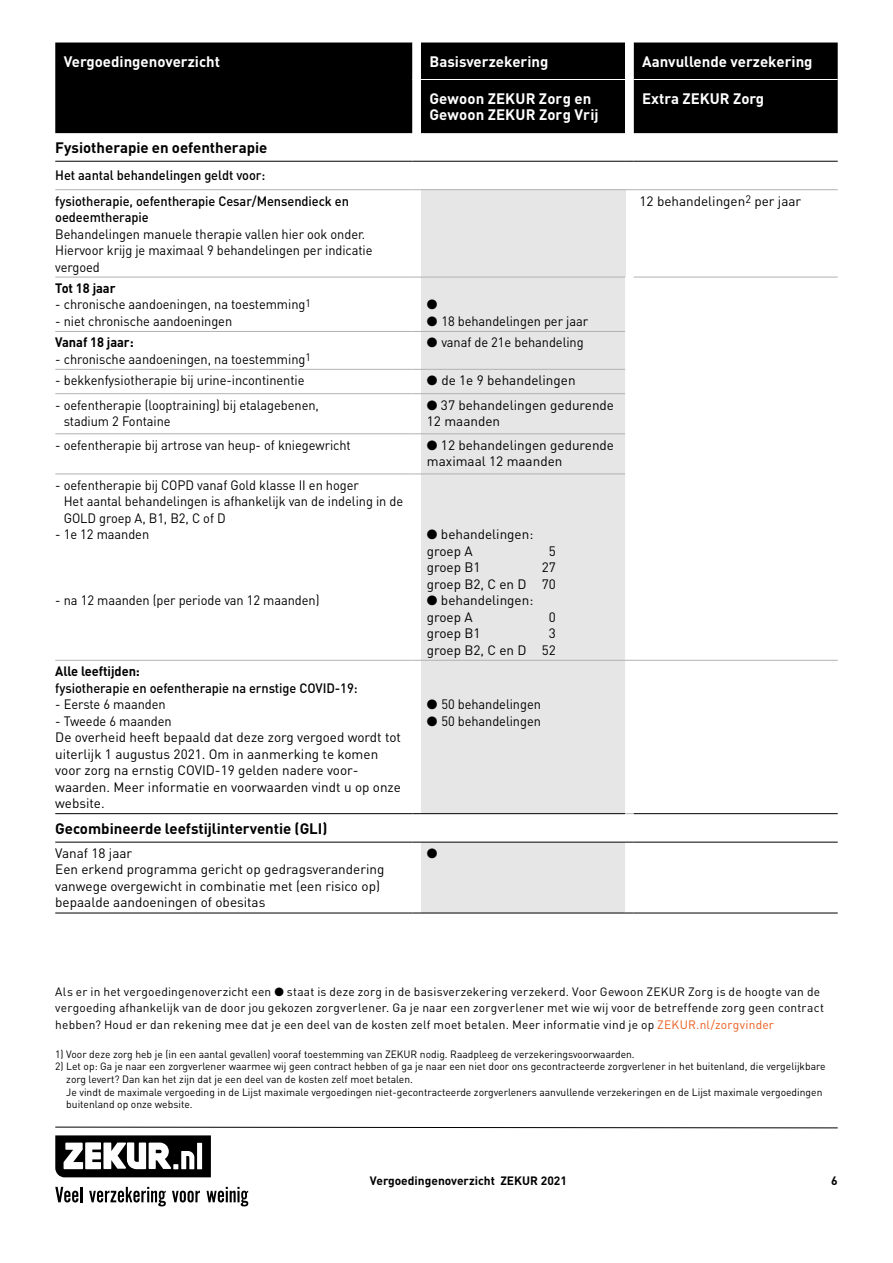
<style>
.page{position:relative;width:893px;height:1263px;background:#fff}
.page>*{position:absolute;margin:0;border:0;box-sizing:border-box;transform-origin:0 0}
.t1{font:700 15px/16.5px "DIN Pro";color:#fff}
.t2{font:700 15px "DIN Pro";color:#000}
.t3{font:13.5px/16.5px "DIN Pro";letter-spacing:-.005em;color:#000;scale:.95 1}
.t4{font:13.5px/16.5px "DIN Pro";letter-spacing:-.005em;color:#000}
.t5{font:500 13.5px/25.5px "DIN Pro";letter-spacing:-.005em;color:#000;scale:.95 1}
.t6{font:700 13.5px "DIN Pro";letter-spacing:-.005em;color:#000;scale:.95 1}
.t7{font:13.5px "Zapf Dingbats ITC";color:#000}
.t8{font:12px/16.5px "DIN Pro";letter-spacing:.015em;color:#000}
.t9{font:700 12px "DIN Pro";color:#000}
.t10{font:10.5px/12.6px "DIN Pro";color:#000}
.s1{color:#eb5b1b}
</style>
<div class="page">
<svg style="left:55px;top:1135px;width:156px;height:42px"></svg>
<svg style="left:55px;top:1187px;width:27px;height:15px"></svg>
<svg style="left:89px;top:1187px;width:77px;height:19px"></svg>
<svg style="left:172px;top:1191px;width:28px;height:11px"></svg>
<svg style="left:207px;top:1187px;width:41px;height:19px"></svg>
<svg style="left:55px;top:1127px;width:783px;height:1px"></svg>
<div style="left:55px;top:43px;width:783px;height:90px;background:#000"></div>
<svg style="left:412px;top:43px;width:222px;height:870px"></svg>
<div style="left:421px;top:190px;width:204px;height:87px;background:#e6e6e6"></div>
<div style="left:421px;top:278px;width:204px;height:635px;background:#e6e6e6"></div>
<hr style="left:55px;top:161px;width:357px;height:1px;background:#000">
<hr style="left:421px;top:161px;width:204px;height:1px;background:#000">
<hr style="left:634px;top:161px;width:204px;height:1px;background:#000">
<hr style="left:55px;top:813px;width:357px;height:1px;background:#000">
<hr style="left:55px;top:842px;width:357px;height:1px;background:#000">
<hr style="left:421px;top:842px;width:204px;height:1px;background:#000">
<hr style="left:634px;top:842px;width:204px;height:1px;background:#000">
<svg style="left:412px;top:43px;width:9px;height:90px"></svg>
<hr style="left:634px;top:79px;width:204px;height:1px;background:#fff">
<hr style="left:421px;top:79px;width:204px;height:1px;background:#fff">
<hr style="left:421px;top:813px;width:204px;height:1px;background:#000">
<hr style="left:634px;top:813px;width:204px;height:1px;background:#000">
<hr style="left:634px;top:660px;width:204px;height:1px;background:#b2b2b2">
<hr style="left:55px;top:189px;width:357px;height:1px;background:#b2b2b2">
<hr style="left:421px;top:189px;width:204px;height:1px;background:#b2b2b2">
<hr style="left:634px;top:189px;width:204px;height:1px;background:#b2b2b2">
<hr style="left:55px;top:277px;width:357px;height:1px;background:#b2b2b2">
<hr style="left:421px;top:277px;width:204px;height:1px;background:#b2b2b2">
<hr style="left:634px;top:277px;width:204px;height:1px;background:#b2b2b2">
<hr style="left:55px;top:913px;width:357px;height:1px;background:#000">
<hr style="left:421px;top:913px;width:204px;height:1px;background:#000">
<hr style="left:634px;top:913px;width:204px;height:1px;background:#000">
<hr style="left:421px;top:331px;width:204px;height:1px;background:#b2b2b2">
<hr style="left:421px;top:369px;width:204px;height:1px;background:#b2b2b2">
<hr style="left:421px;top:393px;width:204px;height:1px;background:#b2b2b2">
<hr style="left:421px;top:433px;width:204px;height:1px;background:#b2b2b2">
<hr style="left:55px;top:474px;width:357px;height:1px;background:#b2b2b2">
<hr style="left:421px;top:474px;width:204px;height:1px;background:#b2b2b2">
<svg style="left:412px;top:161px;width:9px;height:753px"></svg>
<hr style="left:421px;top:660px;width:204px;height:1px;background:#b2b2b2">
<hr style="left:55px;top:331px;width:357px;height:1px;background:#b2b2b2">
<hr style="left:55px;top:660px;width:357px;height:1px;background:#b2b2b2">
<hr style="left:55px;top:369px;width:357px;height:1px;background:#b2b2b2">
<hr style="left:55px;top:393px;width:357px;height:1px;background:#b2b2b2">
<hr style="left:55px;top:433px;width:357px;height:1px;background:#b2b2b2">
<p class="t1" style="left:64px;top:52px;width:158px">Vergoedingenoverzicht</p>
<p class="t1" style="left:429px;top:52px;width:120px">Basisverzekering</p>
<p class="t1" style="left:642px;top:52px;width:172px">Aanvullende verzekering</p>
<p class="t1" style="left:429px;top:89px;width:171px">Gewoon ZEKUR Zorg en<br>Gewoon ZEKUR Zorg Vrij</p>
<p class="t1" style="left:642px;top:89px;width:124px">Extra ZEKUR Zorg</p>
<p class="t2" style="left:55px;top:137px;width:214px">Fysiotherapie en oefentherapie</p>
<p class="t5" style="left:55px;top:162px;width:311px">Het aantal behandelingen geldt voor:<br>fysiotherapie, oefentherapie Cesar/Mensendieck en</p>
<p class="t5" style="left:55px;top:204px;width:100px">oedeemtherapie</p>
<p class="t3" style="left:55px;top:225px;width:335px">Behandelingen manuele therapie vallen hier ook onder.<br>Hiervoor krijg je maximaal 9 behandelingen per indicatie vergoed</p>
<p class="t4" style="left:639px;top:192px;width:163px">12 behandelingen<sup>2</sup> per jaar</p>
<p class="t6" style="left:55px;top:279px;width:65px">Tot 18 jaar</p>
<p class="t3" style="left:55px;top:296px;width:270px">- chronische aandoeningen, na toestemming<sup>1</sup></p>
<p class="t3" style="left:55px;top:312px;width:188px">- niet chronische aandoeningen</p>
<p class="t6" style="left:55px;top:333px;width:84px">Vanaf 18 jaar:</p>
<p class="t3" style="left:55px;top:350px;width:270px">- chronische aandoeningen, na toestemming<sup>1</sup></p>
<p class="t7" style="left:427px;top:298px;width:12px">●</p>
<p class="t3" style="left:427px;top:312px;width:171px">● 18 behandelingen per jaar</p>
<p class="t3" style="left:427px;top:334px;width:167px">● vanaf de 21e behandeling</p>
<p class="t3" style="left:55px;top:371px;width:264px">- bekkenfysiotherapie bij urine-incontinentie</p>
<p class="t4" style="left:427px;top:371px;width:150px">● de 1e 9 behandelingen</p>
<p class="t3" style="left:64px;top:396px;width:270px;text-indent:-9px">- oefentherapie (looptraining) bij etalagebenen, stadium 2 Fontaine</p>
<p class="t4" style="left:427px;top:396px;width:189px">● 37 behandelingen gedurende<br>12 maanden</p>
<p class="t3" style="left:55px;top:436px;width:313px">- oefentherapie bij artrose van heup- of kniegewricht</p>
<p class="t4" style="left:427px;top:436px;width:189px">● 12 behandelingen gedurende maximaal 12 maanden</p>
<p class="t3" style="left:64px;top:476px;width:359px;text-indent:-9px">- oefentherapie bij COPD vanaf Gold klasse II en hoger<br>Het aantal behandelingen is afhankelijk van de indeling in de<br>GOLD groep A, B1, B2, C of D</p>
<p class="t3" style="left:55px;top:526px;width:100px">- 1e 12 maanden</p>
<p class="t4" style="left:427px;top:525px;width:108px">● behandelingen: groep A</p>
<p class="t4" style="left:549px;top:542px;width:9px">5</p>
<p class="t3" style="left:55px;top:592px;width:280px">- na 12 maanden (per periode van 12 maanden)</p>
<p class="t6" style="left:55px;top:662px;width:91px">Alle leeftijden:</p>
<p class="t5" style="left:55px;top:674px;width:320px">fysiotherapie en oefentherapie na ernstige COVID-19:</p>
<p class="t3" style="left:55px;top:695px;width:118px">- Eerste 6 maanden</p>
<p class="t3" style="left:55px;top:712px;width:365px">- Tweede 6 maanden<br>De overheid heeft bepaald dat deze zorg vergoed wordt tot uiterlijk 1 augustus 2021. Om in aanmerking te komen voor zorg na ernstig COVID-19 gelden nadere voor&shy;waarden. Meer informatie en voorwaarden vindt u op onze website.</p>
<p class="t4" style="left:427px;top:558px;width:131px;text-align:right">27<br>groep B2, C en D 70</p>
<p class="t4" style="left:427px;top:591px;width:108px">● behandelingen: groep A</p>
<p class="t4" style="left:427px;top:558px;width:55px">groep B1</p>
<p class="t4" style="left:549px;top:608px;width:9px">0</p>
<p class="t4" style="left:427px;top:624px;width:131px;text-align:right">3<br>groep B2, C en D 52</p>
<p class="t4" style="left:427px;top:624px;width:55px">groep B1</p>
<p class="t3" style="left:427px;top:695px;width:122px">● 50 behandelingen</p>
<p class="t3" style="left:427px;top:712px;width:122px">● 50 behandelingen</p>
<p class="t2" style="left:55px;top:818px;width:274px">Gecombineerde leefstijlinterventie (GLI)</p>
<p class="t4" style="left:55px;top:844px;width:331px">Vanaf 18 jaar<br>Een erkend programma gericht op gedragsverandering vanwege overgewicht in combinatie met (een risico op) bepaalde aandoeningen of obesitas</p>
<p class="t7" style="left:427px;top:847px;width:12px">●</p>
<p class="t8" style="left:55px;top:983px;width:770px">Als er in het vergoedingenoverzicht een ● staat is deze zorg in de basisverzekering verzekerd. Voor Gewoon ZEKUR Zorg is de hoogte van de vergoeding afhankelijk van de door jou gekozen zorgverlener. Ga je naar een zorgverlener met wie wij voor de betreffende zorg geen contract hebben? Houd er dan rekening mee dat je een deel van de kosten zelf moet betalen. Meer informatie vind je op <span class="s1">ZEKUR.nl/zorgvinder</span></p>
<p class="t10" style="left:55px;top:1047px;width:581px">1) Voor deze zorg heb je (in een aantal gevallen) vooraf toestemming van ZEKUR nodig. Raadpleeg de verzekeringsvoorwaarden.</p>
<p class="t10" style="left:66px;top:1060px;width:761px;text-indent:-11px">2) Let op: Ga je naar een zorgverlener waarmee wij geen contract hebben of ga je naar een niet door ons gecontracteerde zorgverlener in het buitenland, die vergelijkbare zorg levert? Dan kan het zijn dat je een deel van de kosten zelf moet betalen.<br>Je vindt de maximale vergoeding in de Lijst maximale vergoedingen niet-gecontracteerde zorgverleners aanvullende verzekeringen en de Lijst maximale vergoedingen buitenland op onze website.</p>
<p class="t9" style="left:370px;top:1173px;width:198px">Vergoedingenoverzicht ZEKUR 2021</p>
<p class="t9" style="left:831px;top:1173px;width:8px">6</p>
</div>
